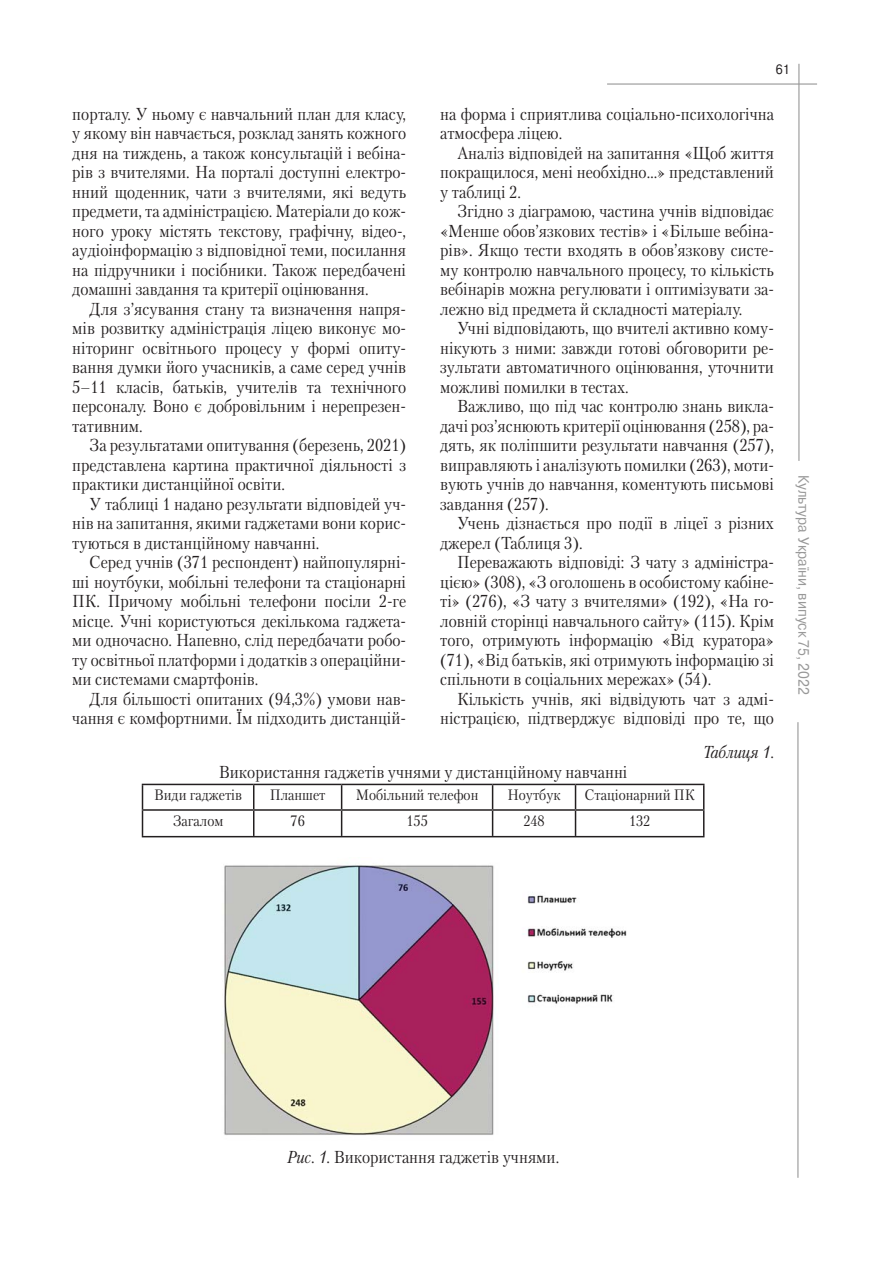
<style>
.page{position:relative;width:893px;height:1263px;background:#fff}
.page>*{position:absolute;margin:0;border:0;box-sizing:border-box;transform-origin:0 0}
.t1{font:17.25px/19.5px "Petersburg C";color:#231f20;text-align:justify;scale:.9 1}
.t2{font:italic 17.25px "Petersburg C";color:#231f20;scale:.9 1}
.t3{font:15px "Petersburg C";color:#231f20;scale:.9 1}
.t4{font:15px "Pragmatica C";color:#989898;scale:.9 1}
.t5{font:13.5px "Pragmatica C";color:#231f20;scale:.9 1}
.s1{font-style:italic}
</style>
<div class="page">
<hr style="left:798px;top:64px;width:1px;height:397px;background:#989898">
<hr style="left:797px;top:722px;width:1px;height:456px;background:#989898">
<hr style="left:607px;top:83px;width:210px;height:2px;background:#989898">
<hr style="left:142px;top:784px;width:112px;height:1px;background:#231f20">
<hr style="left:254px;top:784px;width:88px;height:1px;background:#231f20">
<hr style="left:342px;top:784px;width:151px;height:1px;background:#231f20">
<hr style="left:493px;top:784px;width:82px;height:1px;background:#231f20">
<hr style="left:575px;top:784px;width:129px;height:1px;background:#231f20">
<hr style="left:142px;top:809px;width:112px;height:2px;background:#231f20">
<svg style="left:142px;top:785px;width:1px;height:51px"></svg>
<hr style="left:254px;top:809px;width:88px;height:2px;background:#231f20">
<svg style="left:253px;top:785px;width:1px;height:51px"></svg>
<hr style="left:342px;top:809px;width:151px;height:2px;background:#231f20">
<svg style="left:341px;top:785px;width:1px;height:51px"></svg>
<hr style="left:493px;top:809px;width:82px;height:2px;background:#231f20">
<svg style="left:492px;top:785px;width:1px;height:51px"></svg>
<hr style="left:575px;top:809px;width:129px;height:2px;background:#231f20">
<svg style="left:575px;top:785px;width:1px;height:51px"></svg>
<svg style="left:703px;top:785px;width:1px;height:51px"></svg>
<hr style="left:142px;top:836px;width:562px;height:1px;background:#231f20">
<img style="left:224px;top:865px;width:403px;height:270px">
<p class="t5" style="left:776px;top:65px;width:17px">61</p>
<p class="t1" style="left:440px;top:104px;width:372px">на форма і сприятлива соціально-психологічна атмосфера ліцею.</p>
<p class="t1" style="left:440px;top:143px;width:372px;text-indent:17px">Аналіз відповідей на запитання «Щоб життя покращилося, мені необхідно…» представлений у таблиці 2.</p>
<p class="t1" style="left:440px;top:202px;width:372px;text-indent:17px">Згідно з діаграмою, частина учнів відповідає «Менше обов’язкових тестів» і «Більше вебіна&shy;рів». Якщо тести входять в обов’язкову систе&shy;му контролю навчального процесу, то кількість вебінарів можна регулювати і оптимізувати за&shy;лежно від предмета й складності матеріалу.</p>
<p class="t1" style="left:440px;top:319px;width:372px;text-indent:17px">Учні відповідають, що вчителі активно кому&shy;нікують з ними: завжди готові обговорити ре&shy;зультати автоматичного оцінювання, уточнити можливі помилки в тестах.</p>
<p class="t1" style="left:440px;top:397px;width:372px;text-indent:17px">Важливо, що під час контролю знань викла&shy;дачі роз’яснюють критерії оцінювання (258), ра&shy;дять, як поліпшити результати навчання (257), виправляють і аналізують помилки (263), моти&shy;вують учнів до навчання, коментують письмові завдання (257).</p>
<p class="t1" style="left:440px;top:514px;width:372px;text-indent:17px">Учень дізнається про події в ліцеї з різних джерел (Таблиця 3).</p>
<p class="t1" style="left:440px;top:553px;width:372px;text-indent:17px">Переважають відповіді: З чату з адміністра&shy;цією» (308), «З оголошень в особистому кабіне&shy;ті» (276), «З чату з вчителями» (192), «На го&shy;ловній сторінці навчального сайту» (115). Крім того, отримують інформацію «Від куратора» (71), «Від батьків, які отримують інформацію зі спільноти в соціальних мережах» (54).</p>
<p class="t1" style="left:440px;top:689px;width:372px;text-align:right">Кількість учнів, які відвідують чат з адмі&shy;ністрацією, підтверджує відповіді про те, що</p>
<p class="t2" style="left:704px;top:745px;width:80px">Таблиця 1.</p>
<p class="t1" style="left:219px;top:762px;width:455px">Використання гаджетів учнями у дистанційному навчанні</p>
<p class="t3" style="left:154px;top:787px;width:99px">Види гаджетів</p>
<p class="t3" style="left:270px;top:787px;width:63px">Планшет</p>
<p class="t3" style="left:356px;top:787px;width:138px">Мобільний телефон</p>
<p class="t3" style="left:507px;top:787px;width:61px">Ноутбук</p>
<p class="t3" style="left:584px;top:787px;width:124px">Стаціонарний ПК</p>
<p class="t3" style="left:173px;top:813px;width:58px">Загалом</p>
<p class="t3" style="left:291px;top:813px;width:17px">76</p>
<p class="t3" style="left:406px;top:813px;width:25px">155</p>
<p class="t3" style="left:523px;top:813px;width:25px">248</p>
<p class="t3" style="left:629px;top:813px;width:25px">132</p>
<p class="t1" style="left:72px;top:104px;width:372px">порталу. У ньому є навчальний план для класу, у якому він навчається, розклад занять кожного дня на тиждень, а також консультацій і вебіна&shy;рів з вчителями. На порталі доступні електро&shy;нний щоденник, чати з вчителями, які ведуть предмети, та адміністрацією. Матеріали до кож&shy;ного уроку містять текстову, графічну, відео-, аудіоінформацію з відповідної теми, посилання на підручники і посібники. Також передбачені домашні завдання та критерії оцінювання.</p>
<p class="t1" style="left:72px;top:299px;width:372px;text-indent:17px">Для з’ясування стану та визначення напря&shy;мів розвитку адміністрація ліцею виконує мо&shy;ніторинг освітнього процесу у формі опиту&shy;вання думки його учасників, а саме серед учнів 5–11 класів, батьків, учителів та технічного персоналу. Воно є добровільним і нерепрезен&shy;тативним.</p>
<p class="t1" style="left:72px;top:436px;width:372px;text-indent:17px">За результатами опитування (березень, 2021) представлена картина практичної діяльності з практики дистанційної освіти.</p>
<p class="t1" style="left:72px;top:494px;width:372px;text-indent:17px">У таблиці 1 надано результати відповідей уч&shy;нів на запитання, якими гаджетами вони корис&shy;туються в дистанційному навчанні.</p>
<p class="t1" style="left:72px;top:553px;width:372px;text-indent:17px">Серед учнів (371 респондент) найпопулярні&shy;ші ноутбуки, мобільні телефони та стаціонарні ПК. Причому мобільні телефони посіли 2-ге місце. Учні користуються декількома гаджета&shy;ми одночасно. Напевно, слід передбачати робо&shy;ту освітньої платформи і додатків з операційни&shy;ми системами смартфонів.</p>
<p class="t1" style="left:72px;top:689px;width:372px;text-align:right">Для більшості опитаних (94,3%) умови нав&shy;чання є комфортними. Їм підходить дистанцій-</p>
<p class="t4" style="left:809px;top:475px;width:245px;rotate:90deg">Культура України, випуск 75, 2022</p>
<p class="t1" style="left:287px;top:1148px;width:304px"><span class="s1">Рис. 1.</span> Використання гаджетів учнями.</p>
</div>
